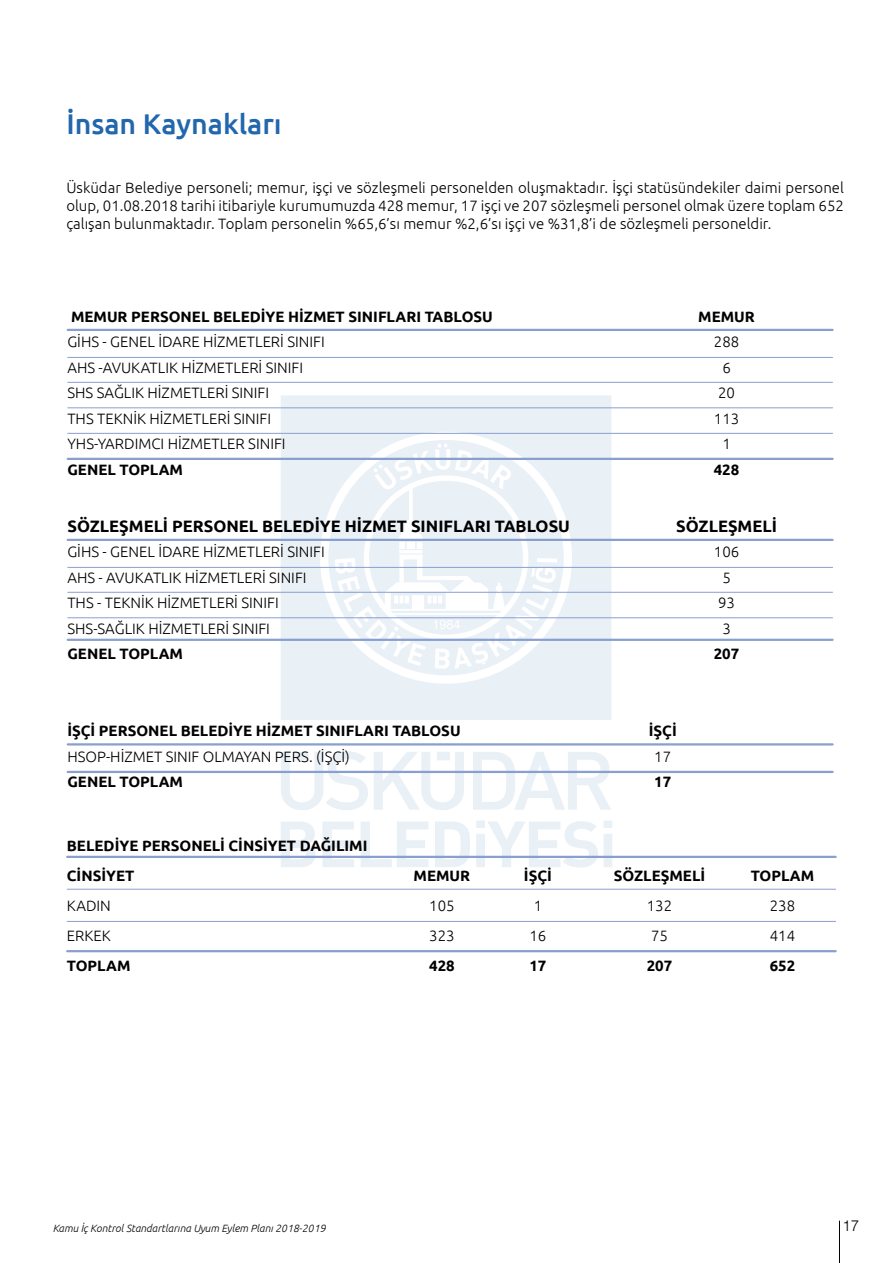
<style>
.page{position:relative;width:893px;height:1263px;background:#fff}
.page>*{position:absolute;margin:0;border:0;box-sizing:border-box;transform-origin:0 0}
.t1{font:500 28.5px "Ubuntu";color:#2267ad}
.t2{font:700 16.5px "Ubuntu";color:#000}
.t3{font:300 15px/18px "Ubuntu";color:#000;text-align:justify}
.t4{font:700 15px/30px "Ubuntu";color:#000}
.t5{font:300 15px "Helvetica";color:#000}
.t6{font:italic 300 10.5px "Ubuntu";color:#000}
</style>
<div class="page">
<hr style="left:839px;top:1221px;width:1px;height:42px;background:#000">
<div style="left:281px;top:395px;width:330px;height:325px;background:#e9f0f6"></div>
<svg style="left:328px;top:440px;width:236px;height:235px;fill:#e9f0f6"></svg>
<svg style="left:281px;top:751px;width:331px;height:116px"></svg>
<hr style="left:68px;top:539px;width:765px;height:2px;background:#889fd0">
<hr style="left:68px;top:567px;width:765px;height:1px;background:#889fd0">
<hr style="left:68px;top:592px;width:765px;height:1px;background:#889fd0">
<hr style="left:68px;top:617px;width:765px;height:1px;background:#889fd0">
<hr style="left:68px;top:639px;width:765px;height:2px;background:#889fd0">
<hr style="left:68px;top:329px;width:765px;height:2px;background:#889fd0">
<hr style="left:68px;top:357px;width:765px;height:1px;background:#889fd0">
<hr style="left:68px;top:382px;width:765px;height:1px;background:#889fd0">
<hr style="left:68px;top:407px;width:765px;height:1px;background:#889fd0">
<hr style="left:68px;top:433px;width:765px;height:1px;background:#889fd0">
<hr style="left:68px;top:458px;width:765px;height:2px;background:#889fd0">
<hr style="left:68px;top:743px;width:765px;height:2px;background:#889fd0">
<hr style="left:68px;top:771px;width:765px;height:2px;background:#889fd0">
<hr style="left:67px;top:856px;width:769px;height:2px;background:#889fd0">
<hr style="left:67px;top:889px;width:769px;height:1px;background:#889fd0">
<hr style="left:67px;top:921px;width:769px;height:1px;background:#889fd0">
<hr style="left:67px;top:950px;width:769px;height:2px;background:#889fd0">
<h1 class="t1" style="left:66px;top:106px;width:217px">İnsan Kaynakları</h1>
<p class="t3" style="left:66px;top:178px;width:779px">Üsküdar Belediye personeli; memur, işçi ve sözleşmeli personelden oluşmaktadır. İşçi statüsündekiler daimi personel olup, 01.08.2018 tarihi itibariyle kurumumuzda 428 memur, 17 işçi ve 207 sözleşmeli personel olmak üzere toplam 652 çalışan bulunmaktadır. Toplam personelin %65,6’sı memur %2,6’sı işçi ve %31,8’i de sözleşmeli personeldir.</p>
<p class="t4" style="left:71px;top:301px;width:423px">MEMUR PERSONEL BELEDİYE HİZMET SINIFLARI TABLOSU</p>
<p class="t4" style="left:698px;top:301px;width:58px">MEMUR</p>
<p class="t3" style="left:67px;top:333px;width:259px">GİHS - GENEL İDARE HİZMETLERİ SINIFI</p>
<p class="t3" style="left:714px;top:333px;width:27px">288</p>
<p class="t3" style="left:67px;top:358px;width:237px">AHS -AVUKATLIK HİZMETLERİ SINIFI</p>
<p class="t3" style="left:722px;top:358px;width:10px">6</p>
<p class="t3" style="left:67px;top:384px;width:203px">SHS SAĞLIK HİZMETLERİ SINIFI</p>
<p class="t3" style="left:718px;top:384px;width:18px">20</p>
<p class="t3" style="left:67px;top:409px;width:205px">THS TEKNİK HİZMETLERİ SINIFI</p>
<p class="t3" style="left:714px;top:409px;width:27px">113</p>
<p class="t3" style="left:67px;top:435px;width:220px">YHS-YARDIMCI HİZMETLER SINIFI</p>
<p class="t3" style="left:722px;top:435px;width:10px">1</p>
<p class="t4" style="left:67px;top:454px;width:117px">GENEL TOPLAM</p>
<p class="t4" style="left:714px;top:454px;width:27px">428</p>
<p class="t2" style="left:67px;top:516px;width:504px">SÖZLEŞMELİ PERSONEL BELEDİYE HİZMET SINIFLARI TABLOSU</p>
<p class="t2" style="left:676px;top:516px;width:102px">SÖZLEŞMELİ</p>
<p class="t3" style="left:67px;top:543px;width:259px">GİHS - GENEL İDARE HİZMETLERİ SINIFI</p>
<p class="t3" style="left:714px;top:543px;width:27px">106</p>
<p class="t3" style="left:67px;top:568px;width:241px">AHS - AVUKATLIK HİZMETLERİ SINIFI</p>
<p class="t3" style="left:722px;top:568px;width:10px">5</p>
<p class="t3" style="left:67px;top:594px;width:213px">THS - TEKNİK HİZMETLERİ SINIFI</p>
<p class="t3" style="left:718px;top:594px;width:18px">93</p>
<p class="t3" style="left:67px;top:619px;width:204px">SHS-SAĞLIK HİZMETLERİ SINIFI</p>
<p class="t3" style="left:722px;top:619px;width:10px">3</p>
<p class="t4" style="left:67px;top:639px;width:117px">GENEL TOPLAM</p>
<p class="t4" style="left:714px;top:639px;width:27px">207</p>
<p class="t4" style="left:67px;top:716px;width:395px">İŞÇİ PERSONEL BELEDİYE HİZMET SINIFLARI TABLOSU</p>
<p class="t4" style="left:649px;top:716px;width:29px">İŞÇİ</p>
<p class="t3" style="left:67px;top:747px;width:284px">HSOP-HİZMET SINIF OLMAYAN PERS. (İŞÇİ)</p>
<p class="t3" style="left:654px;top:747px;width:18px">17</p>
<p class="t4" style="left:67px;top:767px;width:117px">GENEL TOPLAM</p>
<p class="t4" style="left:654px;top:767px;width:19px">17</p>
<p class="t4" style="left:67px;top:830px;width:302px">BELEDİYE PERSONELİ CİNSİYET DAĞILIMI<br>CİNSİYET</p>
<p class="t4" style="left:414px;top:860px;width:58px">MEMUR</p>
<p class="t4" style="left:524px;top:860px;width:29px">İŞÇİ</p>
<p class="t4" style="left:614px;top:860px;width:93px">SÖZLEŞMELİ</p>
<p class="t4" style="left:751px;top:860px;width:65px">TOPLAM</p>
<p class="t3" style="left:67px;top:896px;width:45px">KADIN</p>
<p class="t3" style="left:429px;top:896px;width:27px">105</p>
<p class="t3" style="left:534px;top:896px;width:10px">1</p>
<p class="t3" style="left:647px;top:896px;width:27px">132</p>
<p class="t3" style="left:770px;top:896px;width:27px">238</p>
<p class="t3" style="left:67px;top:926px;width:45px">ERKEK</p>
<p class="t3" style="left:429px;top:926px;width:27px">323</p>
<p class="t3" style="left:529px;top:926px;width:18px">16</p>
<p class="t3" style="left:651px;top:926px;width:18px">75</p>
<p class="t3" style="left:770px;top:926px;width:27px">414</p>
<p class="t4" style="left:67px;top:950px;width:65px">TOPLAM</p>
<p class="t4" style="left:429px;top:950px;width:27px">428</p>
<p class="t4" style="left:529px;top:950px;width:19px">17</p>
<p class="t4" style="left:647px;top:950px;width:27px">207</p>
<p class="t4" style="left:770px;top:950px;width:27px">652</p>
<p class="t6" style="left:53px;top:1222px;width:274px">Kamu İç Kontrol Standartlarına Uyum Eylem Planı 2018-2019</p>
<p class="t5" style="left:843px;top:1213px;width:18px">17</p>
</div>
